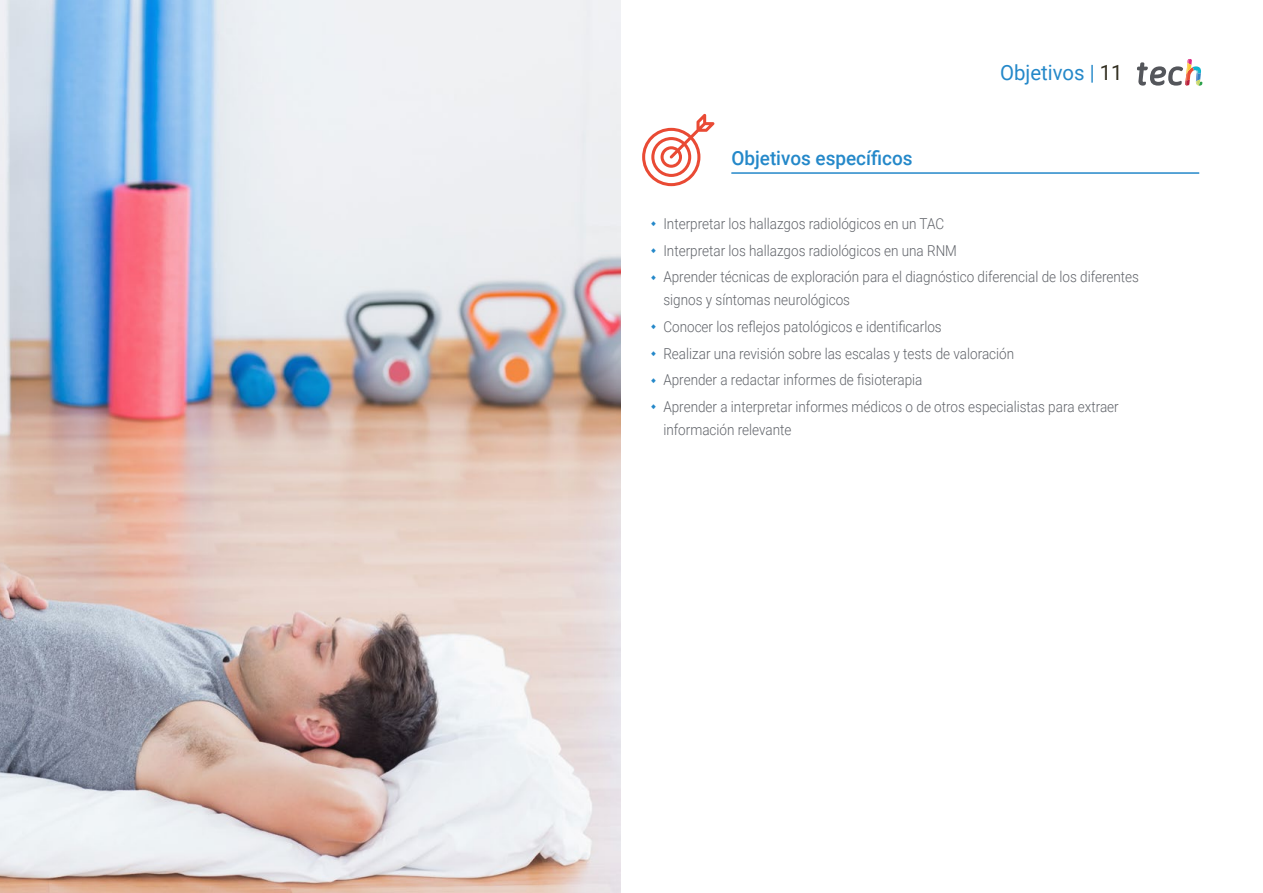
<style>
.page{position:relative;width:1263px;height:893px;background:#fff}
.page>*{position:absolute;margin:0;border:0;box-sizing:border-box;transform-origin:0 0}
.t1{font:21px "Roboto";color:#2488c9}
.t2{font:500 19.5px "Roboto";color:#2488c9}
.t3{font:300 15px/26.7px "Roboto";color:#61646a;scale:.9 1}
.s1{color:#312e20}
</style>
<div class="page">
<img style="left:0;top:0;width:621px;height:893px">
<svg style="left:642px;top:114px;width:72px;height:72px"></svg>
<hr style="left:731px;top:173px;width:468px;height:1px;background:#2488c9">
<svg style="left:1137px;top:59px;width:65px;height:27px"></svg>
<h2 class="t2" style="left:731px;top:144px;width:183px">Objetivos específicos</h2>
<h1 class="t1" style="left:1000px;top:57px;width:124px">Objetivos | <span class="s1">11</span></h1>
<p class="t3" style="left:663px;top:210px;width:530px">Interpretar los hallazgos radiológicos en un TAC<br>Interpretar los hallazgos radiológicos en una RNM<br>Aprender técnicas de exploración para el diagnóstico diferencial de los diferentes</p>
<p class="t3" style="left:663px;top:286px;width:507px">signos y síntomas neurológicos<br>Conocer los reflejos patológicos e identificarlos<br>Realizar una revisión sobre las escalas y tests de valoración<br>Aprender a redactar informes de fisioterapia<br>Aprender a interpretar informes médicos o de otros especialistas para extraer</p>
<p class="t3" style="left:663px;top:415px;width:144px">información relevante</p>
</div>
